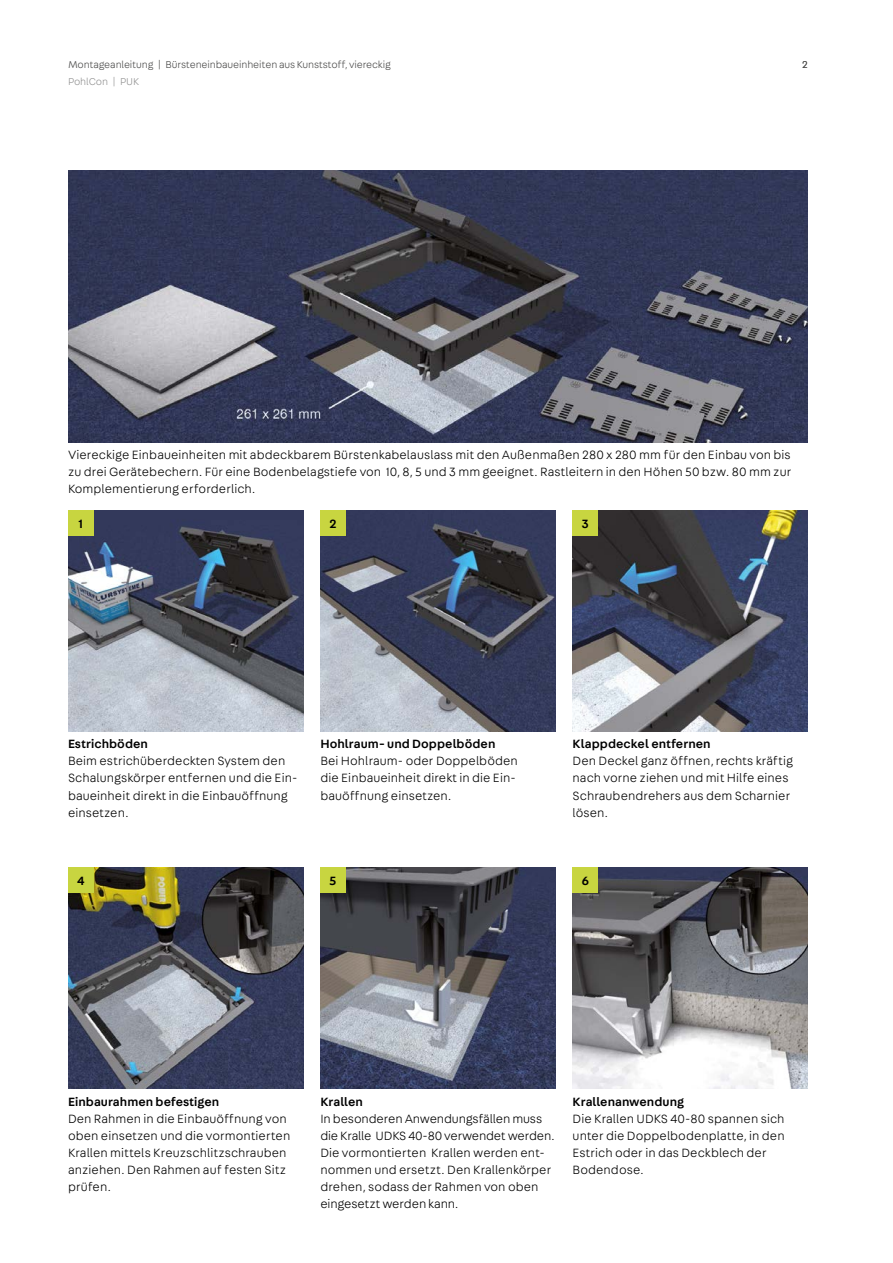
<style>
.page{position:relative;width:893px;height:1263px;background:#fff}
.page>*{position:absolute;margin:0;border:0;box-sizing:border-box;transform-origin:0 0}
.t1{font:300 12.75px/17px "Fabriga";letter-spacing:.005em;color:#000}
.t2{font:500 12.75px "Fabriga";letter-spacing:.005em;color:#000}
.t3{font:300 10.5px "Fabriga";letter-spacing:-.01em;color:#4a4a49}
.t4{font:300 10.5px "Fabriga";letter-spacing:-.01em;color:#929292}
</style>
<div class="page">
<img style="left:573px;top:510px;width:235px;height:221px">
<img style="left:573px;top:867px;width:235px;height:222px">
<img style="left:320px;top:510px;width:236px;height:221px">
<img style="left:320px;top:867px;width:236px;height:222px">
<img style="left:68px;top:510px;width:235px;height:221px">
<img style="left:68px;top:867px;width:235px;height:222px">
<img style="left:68px;top:170px;width:740px;height:272px">
<div style="left:68px;top:510px;width:26px;height:26px;background:#c8d540"></div>
<div style="left:68px;top:867px;width:26px;height:26px;background:#c8d540"></div>
<div style="left:320px;top:510px;width:26px;height:26px;background:#c8d540"></div>
<div style="left:320px;top:867px;width:26px;height:26px;background:#c8d540"></div>
<div style="left:573px;top:510px;width:25px;height:26px;background:#c8d540"></div>
<div style="left:573px;top:867px;width:25px;height:26px;background:#c8d540"></div>
<p class="t3" style="left:68px;top:58px;width:324px">Montageanleitung | Bürsteneinbaueinheiten aus Kunststoff, viereckig</p>
<p class="t4" style="left:68px;top:75px;width:73px">PohlCon | PUK</p>
<p class="t3" style="left:802px;top:58px;width:7px">2</p>
<p class="t1" style="left:68px;top:446px;width:725px;text-align:justify">Viereckige Einbaueinheiten mit abdeckbarem Bürstenkabelauslass mit den Außenmaßen 280 x 280 mm für den Einbau von bis zu drei Gerätebechern. Für eine Bodenbelagstiefe von 10, 8, 5 und 3 mm geeignet. Rastleitern in den Höhen 50 bzw. 80 mm zur Komplementierung erforderlich.</p>
<p class="t2" style="left:79px;top:515px;width:6px">1</p>
<p class="t2" style="left:329px;top:515px;width:9px">2</p>
<p class="t2" style="left:582px;top:515px;width:8px">3</p>
<p class="t2" style="left:68px;top:736px;width:81px">Estrichböden</p>
<p class="t1" style="left:68px;top:752px;width:231px">Beim estrichüberdeckten System den<br>Schalungskörper entfernen und die Ein&shy;baueinheit direkt in die Einbauöffnung einsetzen.</p>
<p class="t2" style="left:77px;top:872px;width:9px">4</p>
<p class="t2" style="left:320px;top:736px;width:177px">Hohlraum- und Doppelböden</p>
<p class="t1" style="left:320px;top:752px;width:199px">Bei Hohlraum- oder Doppelböden die Einbaueinheit direkt in die Ein&shy;bauöffnung einsetzen.</p>
<p class="t2" style="left:330px;top:872px;width:8px">5</p>
<p class="t2" style="left:573px;top:736px;width:139px">Klappdeckel entfernen</p>
<p class="t1" style="left:573px;top:752px;width:222px">Den Deckel ganz öffnen, rechts kräftig nach vorne ziehen und mit Hilfe eines<br>Schraubendrehers aus dem Scharnier lösen.</p>
<p class="t2" style="left:582px;top:872px;width:9px">6</p>
<p class="t2" style="left:68px;top:1093px;width:153px">Einbaurahmen befestigen</p>
<p class="t1" style="left:68px;top:1110px;width:224px">Den Rahmen in die Einbauöffnung von oben einsetzen und die vormontierten<br>Krallen mittels Kreuzschlitzschrauben anziehen. Den Rahmen auf festen Sitz prüfen.</p>
<p class="t2" style="left:320px;top:1093px;width:44px">Krallen</p>
<p class="t1" style="left:320px;top:1110px;width:236px">In besonderen Anwendungsfällen muss die Kralle UDKS 40-80 verwendet werden.<br>Die vormontierten Krallen werden ent&shy;nommen und ersetzt. Den Krallenkörper drehen, sodass der Rahmen von oben eingesetzt werden kann.</p>
<p class="t2" style="left:573px;top:1093px;width:113px">Krallenanwendung</p>
<p class="t1" style="left:573px;top:1110px;width:214px">Die Krallen UDKS 40-80 spannen sich unter die Doppelbodenplatte, in den<br>Estrich oder in das Deckblech der<br>Bodendose.</p>
</div>
